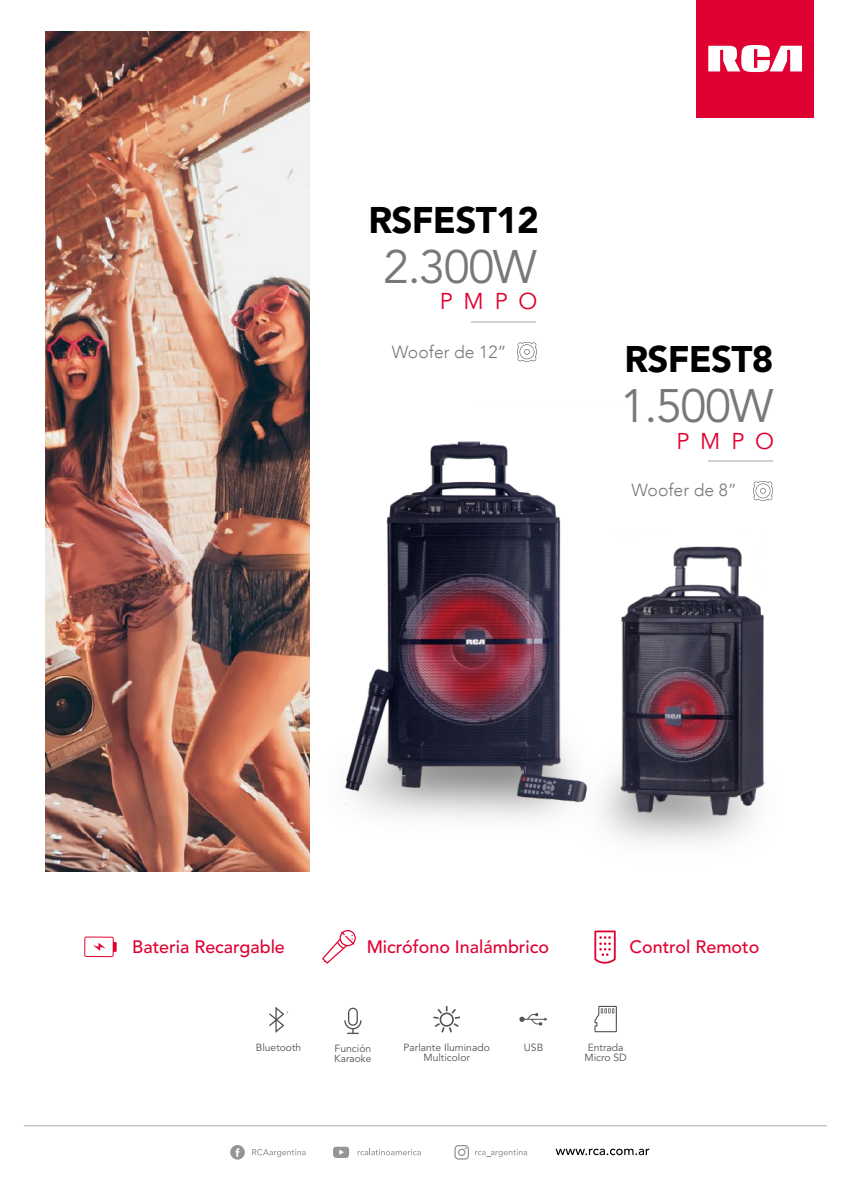
<style>
.page{position:relative;width:851px;height:1191px;background:#fff}
.page>*{position:absolute;margin:0;border:0;box-sizing:border-box;transform-origin:0 0}
.t1{font:46.6px "Avenir LT Std";letter-spacing:-.03em;color:#787878}
.t2{font:900 36.8px "Avenir LT Std";letter-spacing:-.02em;color:#000}
.t3{font:22.8px "Avenir LT Std";color:#e00031}
.t4{font:22.6px "Avenir LT Std";color:#e00031}
.t5{font:500 17.8px "Avenir LT Std";color:#e00031}
.t6{font:300 17.6px "Avenir";color:#787878}
.t7{font:10.4px/10.4px "Avenir LT Std";color:#515151;text-align:center}
</style>
<div class="page">
<hr style="left:471px;top:321px;width:65px;height:2px;background:#d1d1d1">
<hr style="left:707px;top:460px;width:65px;height:2px;background:#d1d1d1">
<svg style="left:517px;top:342px;width:19px;height:20px"></svg>
<svg style="left:753px;top:481px;width:19px;height:20px"></svg>
<img style="left:367px;top:441px;width:194px;height:363px">
<img style="left:309px;top:698px;width:165px;height:163px">
<img style="left:539px;top:703px;width:213px;height:147px">
<img style="left:612px;top:546px;width:153px;height:273px">
<svg style="left:594px;top:930px;width:21px;height:33px"></svg>
<svg style="left:322px;top:930px;width:34px;height:33px"></svg>
<svg style="left:84px;top:936px;width:33px;height:21px"></svg>
<svg style="left:594px;top:1006px;width:22px;height:26px"></svg>
<svg style="left:433px;top:1006px;width:27px;height:26px"></svg>
<svg style="left:269px;top:1006px;width:19px;height:27px"></svg>
<svg style="left:519px;top:1013px;width:28px;height:12px"></svg>
<svg style="left:344px;top:1007px;width:17px;height:27px"></svg>
<img style="left:46px;top:32px;width:263px;height:840px">
<hr style="left:24px;top:1125px;width:803px;height:1px;background:#5b585a">
<div style="left:696px;top:0;width:117px;height:117px;background:#e00031"></div>
<svg style="left:708px;top:45px;width:93px;height:27px"></svg>
<svg style="left:230px;top:1145px;width:15px;height:14px"></svg>
<svg style="left:333px;top:1146px;width:16px;height:12px"></svg>
<svg style="left:454px;top:1145px;width:15px;height:14px"></svg>
<svg style="left:252px;top:1149px;width:53px;height:8px"></svg>
<svg style="left:357px;top:1148px;width:64px;height:7px"></svg>
<svg style="left:475px;top:1149px;width:52px;height:8px"></svg>
<svg style="left:555px;top:1148px;width:94px;height:7px"></svg>
<h2 class="t2" style="left:368px;top:198px;width:172px">RSFEST12</h2>
<h1 class="t1" style="left:383px;top:240px;width:155px">2.300W</h1>
<h3 class="t3" style="left:439px;top:288px;width:99px">P M P O</h3>
<h3 class="t6" style="left:391px;top:342px;width:116px">Woofer de 12”</h3>
<h2 class="t2" style="left:624px;top:337px;width:151px">RSFEST8</h2>
<h1 class="t1" style="left:620px;top:379px;width:155px">1.500W</h1>
<h3 class="t4" style="left:676px;top:428px;width:99px">P M P O</h3>
<h3 class="t6" style="left:631px;top:479px;width:107px">Woofer de 8”</h3>
<h3 class="t5" style="left:132px;top:936px;width:154px">Bateria Recargable</h3>
<h3 class="t5" style="left:367px;top:936px;width:184px">Micrófono Inalámbrico</h3>
<h3 class="t5" style="left:629px;top:937px;width:131px">Control Remoto</h3>
<p class="t7" style="left:403px;top:1042px;width:88px">Parlante Iluminado<br>Multicolor</p>
<p class="t7" style="left:256px;top:1042px;width:47px">Bluetooth</p>
<p class="t7" style="left:523px;top:1042px;width:21px">USB</p>
<p class="t7" style="left:334px;top:1043px;width:39px;text-align:left">Función<br>Karaoke</p>
<p class="t7" style="left:584px;top:1042px;width:44px">Entrada<br>Micro SD</p>
</div>
